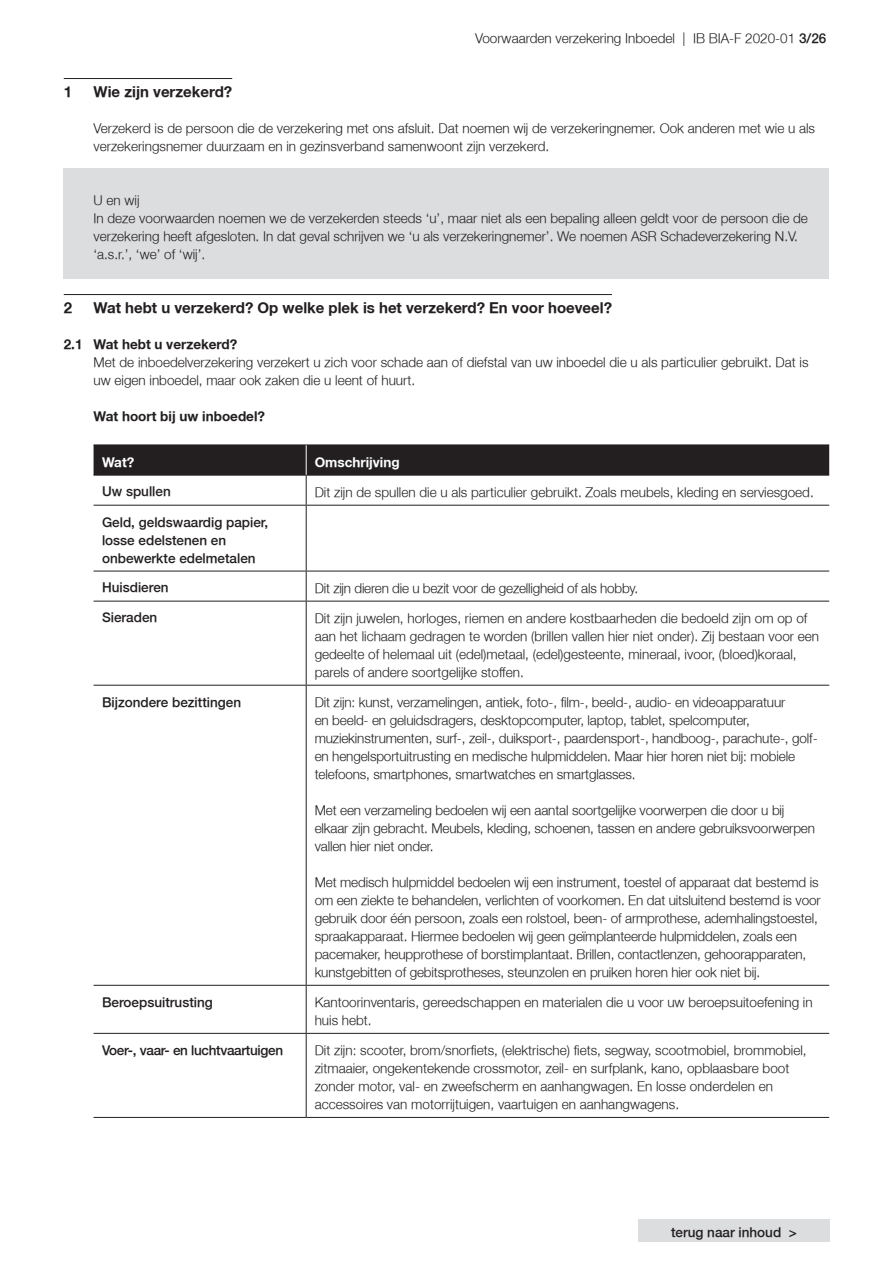
<style>
.page{position:relative;width:893px;height:1263px;background:#fff}
.page>*{position:absolute;margin:0;border:0;box-sizing:border-box;transform-origin:0 0}
.Artikelkop_met_lijn{font:700 15px "Fortis Helvetica";color:#231f20}
.Tabel_platte_tekst{font:300 13.5px/18px "Fortis Helvetica";letter-spacing:-.01em;color:#231f20}
.Platte_tekst{font:300 13.5px/18px "Fortis Helvetica";color:#231f20}
.Tekst_in_grijs_kader{font:300 13.5px/18px "Fortis Helvetica";color:#231f20}
.Tabeltekst_bold{font:300 13.5px/18px "Fortis Helvetica";color:#231f20}
.Sub_artikelkop{font:700 13.5px "Fortis Helvetica";color:#231f20}
.Tabeltekst_bold-2{font:300 13.5px "Fortis Helvetica";letter-spacing:-.02em;color:#231f20}
.Tabel_titelbalk{font:700 13.5px "Fortis Helvetica";color:#fff}
.s1{font-style:inherit}
</style>
<div class="page">
<div style="left:638px;top:1219px;width:192px;height:23px;background:#dcdddf"></div>
<hr style="left:64px;top:78px;width:168px;height:1px;background:#231f20">
<div style="left:64px;top:169px;width:765px;height:20px;background:#dcdddf"></div>
<div style="left:64px;top:187px;width:765px;height:20px;background:#dcdddf"></div>
<div style="left:64px;top:205px;width:765px;height:56px;background:#dcdddf"></div>
<div style="left:64px;top:259px;width:765px;height:20px;background:#dcdddf"></div>
<hr style="left:64px;top:294px;width:548px;height:1px;background:#231f20">
<div style="left:94px;top:446px;width:735px;height:29px;background:#231f20"></div>
<hr style="left:94px;top:445px;width:212px;height:1px;background:#231f20">
<hr style="left:94px;top:475px;width:212px;height:1px;background:#231f20">
<hr style="left:306px;top:445px;width:523px;height:1px;background:#231f20">
<hr style="left:306px;top:475px;width:523px;height:1px;background:#231f20">
<hr style="left:306px;top:475px;width:1px;height:30px;background:#231f20">
<hr style="left:94px;top:505px;width:212px;height:1px;background:#231f20">
<hr style="left:306px;top:506px;width:1px;height:65px;background:#231f20">
<hr style="left:306px;top:505px;width:523px;height:1px;background:#231f20">
<hr style="left:94px;top:571px;width:212px;height:1px;background:#231f20">
<hr style="left:306px;top:571px;width:1px;height:30px;background:#231f20">
<hr style="left:306px;top:571px;width:523px;height:1px;background:#231f20">
<hr style="left:94px;top:601px;width:212px;height:1px;background:#231f20">
<hr style="left:306px;top:601px;width:1px;height:84px;background:#231f20">
<hr style="left:306px;top:601px;width:523px;height:1px;background:#231f20">
<hr style="left:94px;top:685px;width:212px;height:1px;background:#231f20">
<hr style="left:306px;top:685px;width:1px;height:300px;background:#231f20">
<hr style="left:306px;top:685px;width:523px;height:1px;background:#231f20">
<hr style="left:94px;top:985px;width:212px;height:1px;background:#231f20">
<hr style="left:306px;top:986px;width:1px;height:47px;background:#231f20">
<hr style="left:306px;top:985px;width:523px;height:1px;background:#231f20">
<hr style="left:94px;top:1033px;width:212px;height:1px;background:#231f20">
<hr style="left:306px;top:1034px;width:1px;height:83px;background:#231f20">
<hr style="left:306px;top:1033px;width:523px;height:1px;background:#231f20">
<hr style="left:94px;top:1117px;width:212px;height:1px;background:#231f20">
<hr style="left:306px;top:1117px;width:523px;height:1px;background:#231f20">
<hr style="left:306px;top:445px;width:1px;height:30px;background:#fff">
<p class="Tabel_platte_tekst" style="left:475px;top:29px;width:353px">Voorwaarden verzekering Inboedel | IB BIA-F 2020-01 <span class="s1">3/26</span></p>
<p class="Artikelkop_met_lijn" style="left:64px;top:82px;width:10px">1</p>
<p class="Artikelkop_met_lijn" style="left:94px;top:82px;width:140px">Wie zijn verzekerd?</p>
<p class="Platte_tekst" style="left:94px;top:119px;width:723px">Verzekerd is de persoon die de verzekering met ons afsluit. Dat noemen wij de verzekeringnemer. Ook anderen met wie u als verzekeringsnemer duurzaam en in gezinsverband samenwoont zijn verzekerd.</p>
<p class="Tekst_in_grijs_kader" style="left:94px;top:191px;width:48px">U en wij</p>
<p class="Tekst_in_grijs_kader" style="left:94px;top:209px;width:716px">In deze voorwaarden noemen we de verzekerden steeds ‘u’, maar niet als een bepaling alleen geldt voor de persoon die de verzekering heeft afgesloten. In dat geval schrijven we ‘u als verzekeringnemer’. We noemen ASR Schadeverzekering N.V. ‘a.s.r.’, ‘we’ of ‘wij’.</p>
<p class="Artikelkop_met_lijn" style="left:64px;top:298px;width:10px">2</p>
<p class="Artikelkop_met_lijn" style="left:94px;top:298px;width:520px">Wat hebt u verzekerd? Op welke plek is het verzekerd? En voor hoeveel?</p>
<p class="Sub_artikelkop" style="left:64px;top:335px;width:175px">2.1 Wat hebt u verzekerd?</p>
<p class="Platte_tekst" style="left:94px;top:353px;width:716px">Met de inboedelverzekering verzekert u zich voor schade aan of diefstal van uw inboedel die u als particulier gebruikt. Dat is uw eigen inboedel, maar ook zaken die u leent of huurt.</p>
<p class="Sub_artikelkop" style="left:94px;top:407px;width:173px">Wat hoort bij uw inboedel?</p>
<p class="Tabel_titelbalk" style="left:102px;top:453px;width:34px">Wat?</p>
<p class="Tabel_titelbalk" style="left:315px;top:453px;width:86px">Omschrijving</p>
<p class="Tabeltekst_bold" style="left:102px;top:483px;width:70px">Uw spullen</p>
<p class="Tabel_platte_tekst" style="left:315px;top:483px;width:501px">Dit zijn de spullen die u als particulier gebruikt. Zoals meubels, kleding en serviesgoed.</p>
<p class="Tabeltekst_bold" style="left:102px;top:513px;width:168px">Geld, geldswaardig papier, losse edelstenen en onbewerkte edelmetalen</p>
<p class="Tabeltekst_bold" style="left:102px;top:579px;width:68px">Huisdieren</p>
<p class="Tabel_platte_tekst" style="left:315px;top:579px;width:325px">Dit zijn dieren die u bezit voor de gezelligheid of als hobby.</p>
<p class="Tabeltekst_bold" style="left:102px;top:609px;width:57px">Sieraden</p>
<p class="Tabel_platte_tekst" style="left:315px;top:609px;width:506px">Dit zijn juwelen, horloges, riemen en andere kostbaarheden die bedoeld zijn om op of aan het lichaam gedragen te worden (brillen vallen hier niet onder). Zij bestaan voor een gedeelte of helemaal uit (edel)metaal, (edel)gesteente, mineraal, ivoor, (bloed)koraal, parels of andere soortgelijke stoffen.</p>
<p class="Tabeltekst_bold" style="left:102px;top:693px;width:141px">Bijzondere bezittingen</p>
<p class="Tabel_platte_tekst" style="left:315px;top:693px;width:504px">Dit zijn: kunst, verzamelingen, antiek, foto-, film-, beeld-, audio- en videoapparatuur<br>en beeld- en geluidsdragers, desktopcomputer, laptop, tablet, spelcomputer, muziekinstrumenten, surf-, zeil-, duiksport-, paardensport-, handboog-, parachute-, golf&shy;en hengelsportuitrusting en medische hulpmiddelen. Maar hier horen niet bij: mobiele telefoons, smartphones, smartwatches en smartglasses.</p>
<p class="Tabel_platte_tekst" style="left:315px;top:801px;width:502px">Met een verzameling bedoelen wij een aantal soortgelijke voorwerpen die door u bij elkaar zijn gebracht. Meubels, kleding, schoenen, tassen en andere gebruiksvoorwerpen vallen hier niet onder.</p>
<p class="Tabel_platte_tekst" style="left:315px;top:873px;width:507px">Met medisch hulpmiddel bedoelen wij een instrument, toestel of apparaat dat bestemd is om een ziekte te behandelen, verlichten of voorkomen. En dat uitsluitend bestemd is voor gebruik door één persoon, zoals een rolstoel, been- of armprothese, ademhalingstoestel, spraakapparaat. Hiermee bedoelen wij geen geïmplanteerde hulpmiddelen, zoals een pacemaker, heupprothese of borstimplantaat. Brillen, contactlenzen, gehoorapparaten, kunstgebitten of gebitsprotheses, steunzolen en pruiken horen hier ook niet bij.</p>
<p class="Tabeltekst_bold" style="left:102px;top:993px;width:112px">Beroepsuitrusting</p>
<p class="Tabel_platte_tekst" style="left:315px;top:993px;width:499px">Kantoorinventaris, gereedschappen en materialen die u voor uw beroepsuitoefening in huis hebt.</p>
<p class="Tabeltekst_bold-2" style="left:102px;top:1042px;width:183px">Voer-, vaar- en luchtvaartuigen</p>
<p class="Tabel_platte_tekst" style="left:315px;top:1041px;width:493px">Dit zijn: scooter, brom/snorfiets, (elektrische) fiets, segway, scootmobiel, brommobiel, zitmaaier, ongekentekende crossmotor, zeil- en surfplank, kano, opblaasbare boot zonder motor, val- en zweefscherm en aanhangwagen. En losse onderdelen en accessoires van motorrijtuigen, vaartuigen en aanhangwagens.</p>
<p class="Tabeltekst_bold" style="left:671px;top:1224px;width:127px">terug naar inhoud &gt;</p>
</div>
